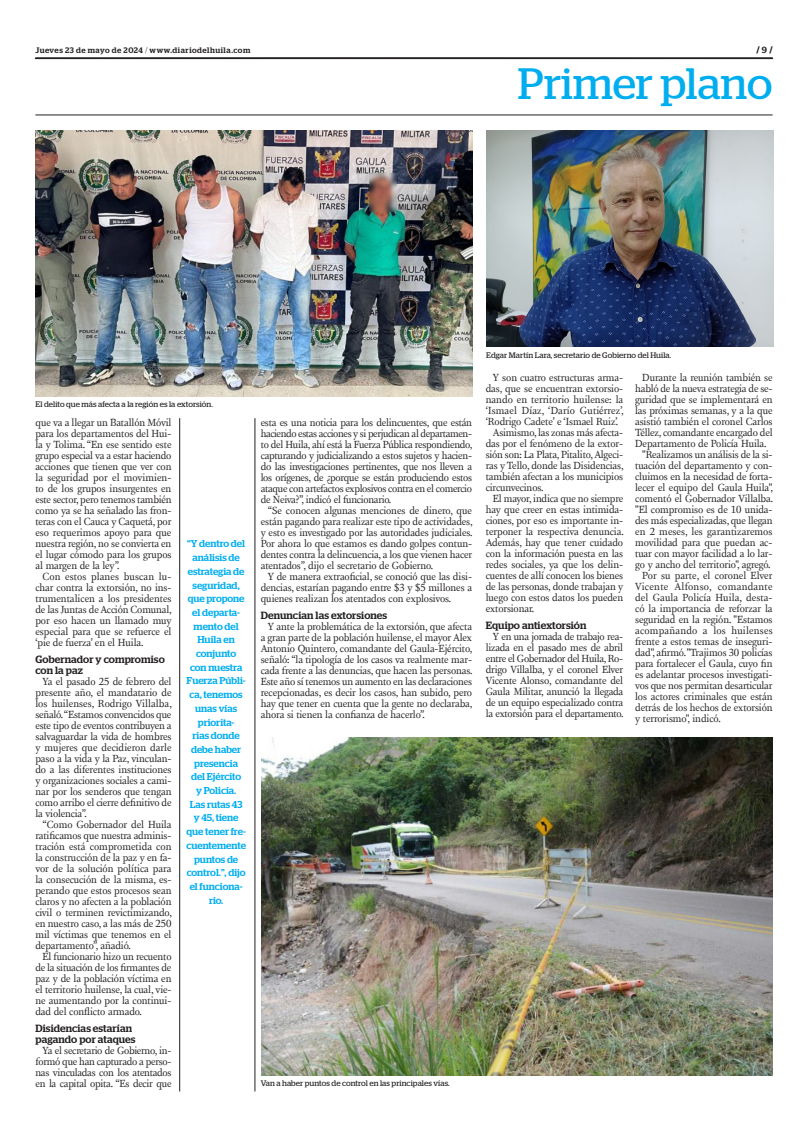
<style>
.page{position:relative;width:801px;height:1134px;background:#fff}
.page>*{position:absolute;margin:0;border:0;box-sizing:border-box;transform-origin:0 0}
.t1{font:43.9px "Stag";color:#00aeef}
.TEXTO{font:10.6px/11px "New Fournier BP";letter-spacing:-.01em;color:#231f20;text-align:justify}
.INTERTITULO{font:500 10.5px/11px "Stag";letter-spacing:.01em;color:#231f20}
.DESTACADO_AZUL{font:500 10px/13.7px "Stag";color:#00aeef;text-align:center}
.t2{font:700 9px "Stag";color:#231f20}
.PIE_DE_FOTO{font:8px "Stag";letter-spacing:.01em;color:#231f20}
.t3{font:500 8px "Stag";letter-spacing:.06em;color:#231f20}
.s1{font-weight:300}
.s2{font-weight:500}
</style>
<div class="page">
<svg style="left:35px;top:58px;width:738px;height:1px"></svg>
<hr style="left:35px;top:115px;width:737px;height:1px;background:#231f20">
<img style="left:36px;top:130px;width:436px;height:267px">
<img style="left:486px;top:130px;width:288px;height:216px">
<img style="left:262px;top:738px;width:510px;height:337px">
<hr style="left:179px;top:418px;width:1px;height:673px;background:#231f20">
<hr style="left:255px;top:418px;width:1px;height:673px;background:#231f20">
<p class="t3" style="left:35px;top:45px;width:216px">Jueves 23 de mayo de 2024 <span class="s1">/</span> www.diariodelhuila.com</p>
<p class="t2" style="left:756px;top:45px;width:18px">/ <span class="s2">9</span> /</p>
<p class="t1" style="left:518px;top:59px;width:256px">Primer plano</p>
<p class="PIE_DE_FOTO" style="left:36px;top:399px;width:179px">El delito que más afecta a la región es la extorsión.</p>
<p class="TEXTO" style="left:35px;top:417px;width:138px">que va a llegar un Batallón Móvil para los departamentos del Hui&shy;la y Tolima. “En ese sentido este grupo especial va a estar haciendo acciones que tienen que ver con la seguridad por el movimien&shy;to de los grupos insurgentes en este sector, pero tenemos también como ya se ha señalado las fron&shy;teras con el Cauca y Caquetá, por eso requerimos apoyo para que nuestra región, no se convierta en el lugar cómodo para los grupos al margen de la ley”.</p>
<p class="TEXTO" style="left:35px;top:571px;width:138px;text-indent:7px">Con estos planes buscan lu&shy;char contra la extorsión, no ins&shy;trumentalicen a los presidentes de las Juntas de Acción Comunal, por eso hacen un llamado muy especial para que se refuerce el ‘pie de fuerza’ en el Huila.</p>
<p class="INTERTITULO" style="left:35px;top:653px;width:131px">Gobernador y compromiso con la paz</p>
<p class="TEXTO" style="left:35px;top:676px;width:138px;text-indent:7px">Ya el pasado 25 de febrero del presente año, el mandatario de los huilenses, Rodrigo Villalba, señaló. “Estamos convencidos que este tipo de eventos contribuyen a salvaguardar la vida de hombres y mujeres que decidieron darle paso a la vida y la Paz, vinculan&shy;do a las diferentes instituciones y organizaciones sociales a cami&shy;nar por los senderos que tengan como arribo el cierre definitivo de la violencia”.</p>
<p class="TEXTO" style="left:35px;top:819px;width:138px;text-indent:7px">“Como Gobernador del Huila ratificamos que nuestra adminis&shy;tración está comprometida con la construcción de la paz y en fa&shy;vor de la solución política para la consecución de la misma, es&shy;perando que estos procesos sean claros y no afecten a la población civil o terminen revictimizando, en nuestro caso, a las más de 250 mil víctimas que tenemos en el departamento”, añadió.</p>
<p class="TEXTO" style="left:35px;top:951px;width:138px;text-indent:7px">El funcionario hizo un recuento de la situación de los firmantes de paz y de la población víctima en el territorio huilense, la cual, vie&shy;ne aumentando por la continui&shy;dad del conflicto armado.</p>
<p class="INTERTITULO" style="left:35px;top:1022px;width:102px">Disidencias estarían pagando por ataques</p>
<p class="TEXTO" style="left:35px;top:1044px;width:138px;text-indent:7px">Ya el secretario de Gobierno, in&shy;formó que han capturado a perso&shy;nas vinculadas con los atentados en la capital opita. “Es decir que</p>
<p class="DESTACADO_AZUL" style="left:186px;top:537px;width:61px">“Y dentro del análisis de estrategia de seguridad, que propone el departa&shy;mento del<br>Huila en conjunto<br>con nuestra<br>Fuerza Públi&shy;ca, tenemos unas vías priorita-<br>rias donde debe haber presencia del Ejército<br>y Policía.<br>Las rutas 43 y 45, tiene que tener fre&shy;cuentemente puntos de control.”, dijo el funciona&shy;rio.</p>
<p class="TEXTO" style="left:261px;top:417px;width:213px">esta es una noticia para los delincuentes, que están haciendo estas acciones y si perjudican al departamen&shy;to del Huila, ahí está la Fuerza Pública respondiendo, capturando y judicializando a estos sujetos y hacien&shy;do las investigaciones pertinentes, que nos lleven a los orígenes, de ¿porque se están produciendo estos ataque con artefactos explosivos contra en el comercio de Neiva?”, indicó el funcionario.</p>
<p class="TEXTO" style="left:261px;top:505px;width:213px;text-indent:7px">“Se conocen algunas menciones de dinero, que están pagando para realizar este tipo de actividades, y esto es investigado por las autoridades judiciales.<br>Por ahora lo que estamos es dando golpes contun&shy;dentes contra la delincuencia, a los que vienen hacer atentados”, dijo el secretario de Gobierno.</p>
<p class="TEXTO" style="left:261px;top:571px;width:213px;text-indent:7px">Y de manera extraoficial, se conoció que las disi&shy;dencias, estarían pagando entre $3 y $5 millones a quienes realizan los atentados con explosivos.</p>
<p class="INTERTITULO" style="left:261px;top:609px;width:128px">Denuncian las extorsiones</p>
<p class="TEXTO" style="left:261px;top:621px;width:213px;text-indent:7px">Y ante la problemática de la extorsión, que afecta a gran parte de la población huilense, el mayor Alex Antonio Quintero, comandante del Gaula-Ejército, señaló: “la tipología de los casos va realmente mar&shy;cada frente a las denuncias, que hacen las personas.<br>Este año sí tenemos un aumento en las declaraciones recepcionadas, es decir los casos, han subido, pero hay que tener en cuenta que la gente no declaraba, ahora si tienen la confianza de hacerlo”.</p>
<p class="PIE_DE_FOTO" style="left:486px;top:350px;width:187px">Edgar Martín Lara, secretario de Gobierno del Huila.</p>
<p class="TEXTO" style="left:486px;top:372px;width:139px;text-indent:7px">Y son cuatro estructuras arma&shy;das, que se encuentran extorsio&shy;nando en territorio huilense: la ‘Ismael Díaz, ‘Darío Gutiérrez’, ‘Rodrigo Cadete’ e ‘Ismael Ruiz’.</p>
<p class="TEXTO" style="left:486px;top:427px;width:139px;text-indent:7px">Asimismo, las zonas más afecta&shy;das por el fenómeno de la extor&shy;sión son: La Plata, Pitalito, Algeci&shy;ras y Tello, donde las Disidencias, también afectan a los municipios circunvecinos.</p>
<p class="TEXTO" style="left:486px;top:493px;width:139px;text-indent:7px">El mayor, indica que no siempre hay que creer en estas intimida&shy;ciones, por eso es importante in&shy;terponer la respectiva denuncia.<br>Además, hay que tener cuidado con la información puesta en las redes sociales, ya que los delin&shy;cuentes de allí conocen los bienes de las personas, donde trabajan y luego con estos datos los pueden extorsionar.</p>
<p class="INTERTITULO" style="left:486px;top:619px;width:102px">Equipo antiextorsión</p>
<p class="TEXTO" style="left:486px;top:631px;width:139px;text-indent:7px">Y en una jornada de trabajo rea&shy;lizada en el pasado mes de abril entre el Gobernador del Huila, Ro&shy;drigo Villalba, y el coronel Elver Vicente Alonso, comandante del Gaula Militar, anunció la llegada de un equipo especializado contra la extorsión para el departamento.</p>
<p class="TEXTO" style="left:635px;top:372px;width:139px;text-indent:7px">Durante la reunión también se habló de la nueva estrategia de se&shy;guridad que se implementará en las próximas semanas, y a la que asistió también el coronel Carlos Téllez, comandante encargado del Departamento de Policía Huila.</p>
<p class="TEXTO" style="left:635px;top:449px;width:139px;text-indent:7px">"Realizamos un análisis de la si&shy;tuación del departamento y con&shy;cluimos en la necesidad de forta&shy;lecer el equipo del Gaula Huila", comentó el Gobernador Villalba. "El compromiso es de 10 unida&shy;des más especializadas, que llegan en 2 meses, les garantizaremos movilidad para que puedan ac&shy;tuar con mayor facilidad a lo lar&shy;go y ancho del territorio", agregó.</p>
<p class="TEXTO" style="left:635px;top:570px;width:139px;text-indent:7px">Por su parte, el coronel Elver Vicente Alfonso, comandante del Gaula Policía Huila, desta&shy;có la importancia de reforzar la seguridad en la región. "Estamos acompañando a los huilenses frente a estos temas de inseguri&shy;dad", afirmó. "Trajimos 30 policías para fortalecer el Gaula, cuyo fin es adelantar procesos investigati&shy;vos que nos permitan desarticular los actores criminales que están detrás de los hechos de extorsión y terrorismo", indicó.</p>
<p class="PIE_DE_FOTO" style="left:261px;top:1078px;width:190px">Van a haber puntos de control en las principales vías.</p>
</div>
